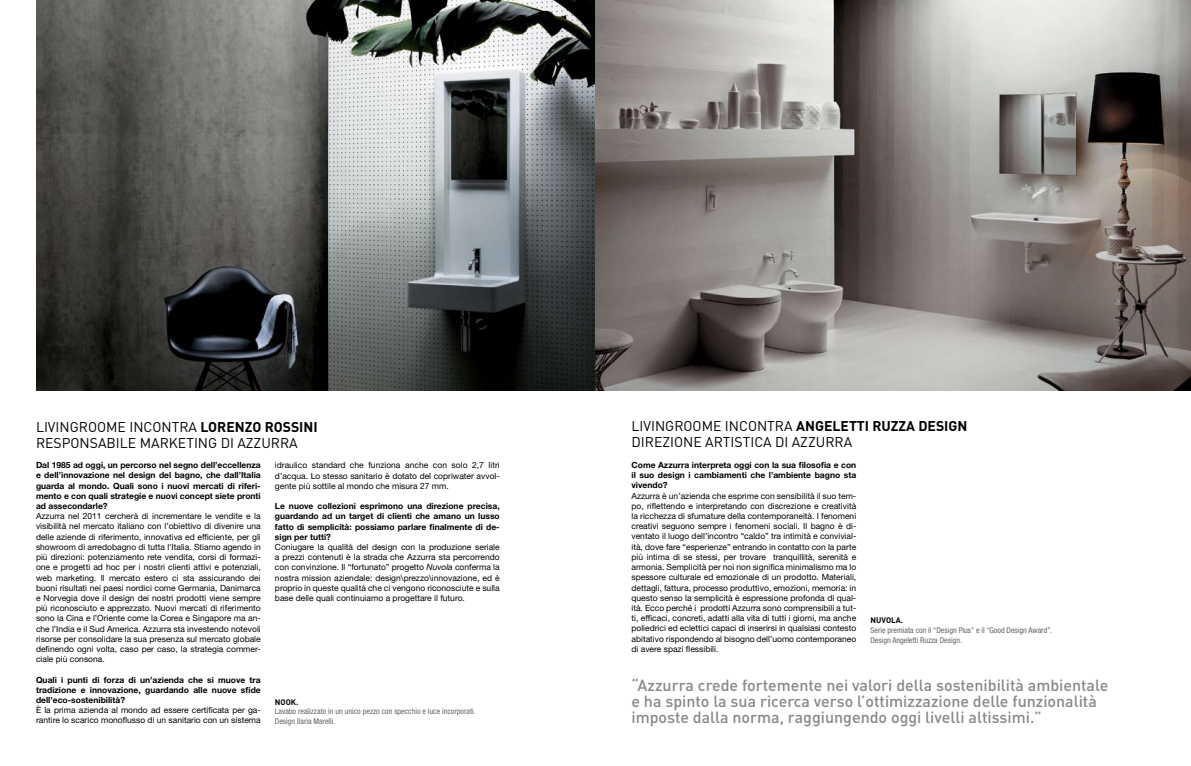
<style>
.page{position:relative;width:1191px;height:766px;background:#fff}
.page>*{position:absolute;margin:0;border:0;box-sizing:border-box;transform-origin:0 0}
.t1{font:500 16px/16px "DIN";color:#87888a}
.t2{font:14px "DIN";color:#000}
.t3{font:700 14px "DIN";color:#000}
.t4{font:8.5px/10.2px "Helvetica Neue";color:#000;text-align:justify}
.t5{font:700 8.5px/10.2px "Helvetica Neue";color:#000;text-align:justify}
.t6{font:condensed 8px/9.6px "Helvetica Neue";color:#646567}
.t7{font:700 8px "DIN";color:#000}
.s1{font-weight:400}
.s2{font-style:italic}
</style>
<div class="page">
<img style="left:36px;top:0;width:1155px;height:390px">
<h2 class="t2" style="left:36px;top:417px;width:17px">LIVINGROOME</h2>
<h2 class="t2" style="left:129px;top:417px;width:10px">INCONTR</h2>
<h2 class="t3" style="left:189px;top:417px;width:131px"><span class="s1">A</span> LORENZO ROSSINI</h2>
<h2 class="t2" style="left:36px;top:433px;width:114px">RESPONSABILE MAR</h2>
<h2 class="t2" style="left:169px;top:433px;width:18px">KETING</h2>
<h2 class="t2" style="left:221px;top:433px;width:35px">DI AZZURRA</h2>
<p class="t5" style="left:36px;top:460px;width:226px">Dal 1985 ad oggi, un percorso nel segno dell’eccellenza e dell’innovazione nel design del bagno, che dall’Italia guarda al mondo. Quali sono i nuovi mercati di riferi&shy;mento e con quali strategie e nuovi concept siete pronti ad assecondarle?</p>
<p class="t4" style="left:36px;top:511px;width:226px">Azzurra nel 2011 cercherà di incrementare le vendite e la visibilità nel mercato italiano con l’obiettivo di divenire una delle aziende di riferimento, innovativa ed efficiente, per gli showroom di arredobagno di tutta l'Italia. Stiamo agendo in più direzioni: potenziamento rete vendita, corsi di formazi&shy;one e progetti ad hoc per i nostri clienti attivi e potenziali, web marketing. Il mercato estero ci sta assicurando dei buoni risultati nei paesi nordici come Germania, Danimarca e Norvegia dove il design dei nostri prodotti viene sempre più riconosciuto e apprezzato. Nuovi mercati di riferimento sono la Cina e l’Oriente come la Corea e Singapore ma an&shy;che l’India e il Sud America. Azzurra sta investendo notevoli risorse per consolidare la sua presenza sul mercato globale definendo ogni volta, caso per caso, la strategia commer&shy;ciale più consona.</p>
<p class="t5" style="left:36px;top:674px;width:226px">Quali i punti di forza di un’azienda che si muove tra tradizione e innovazione, guardando alle nuove sfide dell’eco-sostenibilità?</p>
<p class="t4" style="left:36px;top:704px;width:226px">È la prima azienda al mondo ad essere certificata per ga&shy;rantire lo scarico monoflusso di un sanitario con un sistema</p>
<p class="t4" style="left:275px;top:460px;width:226px">idraulico standard che funziona anche con solo 2,7 litri d’acqua. Lo stesso sanitario è dotato del copriwater avvol&shy;gente più sottile al mondo che misura 27 mm.</p>
<p class="t5" style="left:275px;top:500px;width:226px">Le nuove collezioni esprimono una direzione precisa, guardando ad un target di clienti che amano un lusso fatto di semplicità: possiamo parlare finalmente di de&shy;sign per tutti?</p>
<p class="t4" style="left:275px;top:541px;width:226px">Coniugare la qualità del design con la produzione seriale a prezzi contenuti è la strada che Azzurra sta percorrendo con convinzione. Il “fortunato” progetto <span class="s2">Nuvola</span> conferma la nostra mission aziendale: design\prezzo\innovazione, ed è proprio in queste qualità che ci vengono riconosciute e sulla base delle quali continuiamo a progettare il futuro.</p>
<p class="t7" style="left:275px;top:696px;width:25px">NOOK.</p>
<p class="t6" style="left:275px;top:706px;width:202px">Lavabo realizzato in un unico pezzo con specchio e luce incorporati.<br>Design Ilaria Marelli.</p>
<h2 class="t2" style="left:631px;top:417px;width:17px">LIVINGROOME</h2>
<h2 class="t2" style="left:725px;top:417px;width:10px">INCONTRA</h2>
<h2 class="t3" style="left:796px;top:417px;width:173px">ANGELETTI RUZZA DESIGN</h2>
<h2 class="t2" style="left:631px;top:433px;width:9px">DIREZIONE</h2>
<h2 class="t2" style="left:705px;top:433px;width:105px">ARTISTICA DI AZZURRA</h2>
<p class="t5" style="left:631px;top:459px;width:226px">Come Azzurra interpreta oggi con la sua filosofia e con il suo design i cambiamenti che l’ambiente bagno sta vivendo?</p>
<p class="t4" style="left:631px;top:490px;width:226px">Azzurra è un’azienda che esprime con sensibilità il suo tem&shy;po, riflettendo e interpretando con discrezione e creatività la ricchezza di sfumature della contemporaneità. I fenomeni creativi seguono sempre i fenomeni sociali. Il bagno è di&shy;ventato il luogo dell’incontro “caldo” tra intimità e convivial&shy;ità, dove fare “esperienze” entrando in contatto con la parte più intima di se stessi, per trovare tranquillità, serenità e armonia. Semplicità per noi non significa minimalismo ma lo spessore culturale ed emozionale di un prodotto. Materiali, dettagli, fattura, processo produttivo, emozioni, memoria: in questo senso la semplicità è espressione profonda di qual&shy;ità. Ecco perché i prodotti Azzurra sono comprensibili a tut&shy;ti, efficaci, concreti, adatti alla vita di tutti i giorni, ma anche poliedrici ed eclettici capaci di inserirsi in qualsiasi contesto abitativo rispondendo al bisogno dell’uomo contemporaneo di avere spazi flessibili.</p>
<p class="t7" style="left:870px;top:615px;width:34px">NUVOLA.</p>
<p class="t6" style="left:870px;top:625px;width:184px">Serie premiata con il “Design Plus” e il “Good Design Award”.<br>Design Angeletti Ruzza Design.</p>
<h1 class="t1" style="left:631px;top:676px;width:478px">“Azzurra crede fortemente nei valori della sostenibilità ambientale e ha spinto la sua ricerca verso l’ottimizzazione delle funzionalità imposte dalla norma, raggiungendo oggi livelli altissimi.”</h1>
</div>
